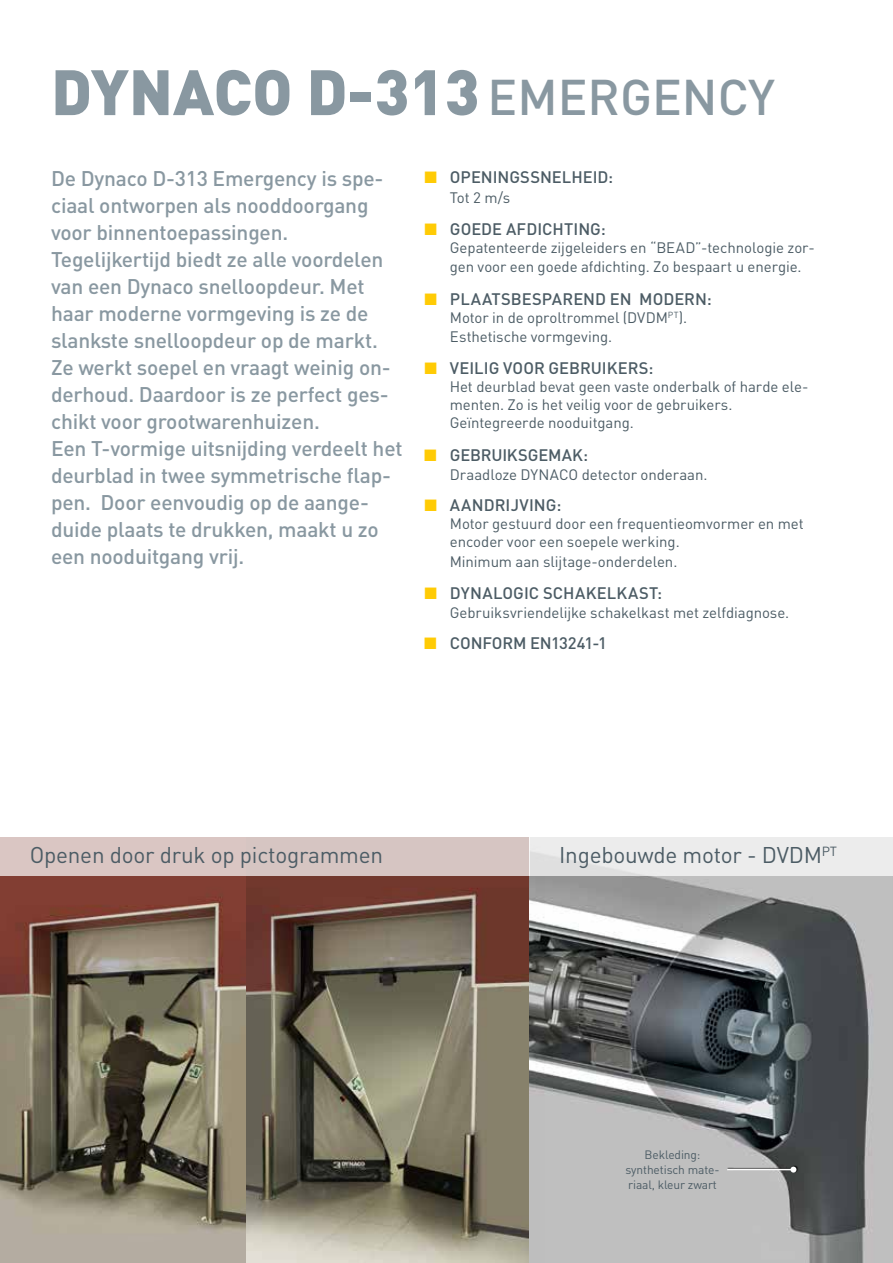
<style>
.page{position:relative;width:893px;height:1263px;background:#fff}
.page>*{position:absolute;margin:0;border:0;box-sizing:border-box;transform-origin:0 0}
.t1{font:900 63px "DINOT";color:#8998a1}
.t2{font:500 49.5px "DINOT";color:#8998a1}
.t3{font:22.5px "DINOT";letter-spacing:-.01em;color:#4c5c65}
.t4{font:500 21px/27px "DINOT";letter-spacing:-.01em;color:#8998a1}
.t5{font:500 16.5px "DINOT";color:#4c5c65}
.t6{font:15px/18px "DINOT";letter-spacing:-.005em;color:#4c5c65}
.t7{font:12px/15px "DINOT";letter-spacing:-.01em;color:#4c5c65;text-align:center}
.s1{color:#ffcb05}
</style>
<div class="page">
<img style="left:0;top:876px;width:529px;height:387px">
<img style="left:529px;top:876px;width:364px;height:387px">
<div style="left:0;top:838px;width:529px;height:38px;background:#d6c5c2"></div>
<div style="left:529px;top:838px;width:364px;height:38px;background:linear-gradient(to right,#e7e7e7,#eee)"></div>
<div style="left:727px;top:1165px;width:71px;height:7px;background:#000;opacity:.75"></div>
<hr style="left:727px;top:1169px;width:66px;height:1px;background:#fff">
<svg style="left:790px;top:1166px;width:6px;height:6px"></svg>
<h1 class="t1" style="left:51px;top:50px;width:430px">DYNACO D-313</h1>
<h2 class="t2" style="left:488px;top:66px;width:289px">EMERGENCY</h2>
<p class="t4" style="left:51px;top:165px;width:353px">De Dynaco D-313 Emergency is spe&shy;ciaal ontworpen als nooddoorgang voor binnentoepassingen.<br>Tegelijkertijd biedt ze alle voordelen van een Dynaco snelloopdeur. Met haar moderne vormgeving is ze de slankste snelloopdeur op de markt.<br>Ze werkt soepel en vraagt weinig on&shy;derhoud. Daardoor is ze perfect ges&shy;chikt voor grootwarenhuizen.<br>Een T-vormige uitsnijding verdeelt het deurblad in twee symmetrische flap&shy;pen. Door eenvoudig op de aange&shy;duide plaats te drukken, maakt u zo een nooduitgang vrij.</p>
<p class="t5" style="left:424px;top:167px;width:190px"><span class="s1">■</span> OPENINGSSNELHEID:</p>
<p class="t6" style="left:450px;top:188px;width:62px">Tot 2 m/s</p>
<p class="t5" style="left:424px;top:218px;width:183px"><span class="s1">■</span> GOEDE AFDICHTING:</p>
<p class="t6" style="left:450px;top:238px;width:367px;line-height:19.5px">Gepatenteerde zijgeleiders en “BEAD”-technologie zor&shy;gen voor een goede afdichting. Zo bespaart u energie.</p>
<p class="t5" style="left:424px;top:288px;width:289px"><span class="s1">■</span> PLAATSBESPAREND EN MODERN:</p>
<p class="t6" style="left:450px;top:307px;width:239px;line-height:19.5px">Motor in de oproltrommel (DVDM<sup>PT</sup>).<br>Esthetische vormgeving.</p>
<p class="t5" style="left:424px;top:358px;width:231px"><span class="s1">■</span> VEILIG VOOR GEBRUIKERS:</p>
<p class="t6" style="left:450px;top:378px;width:360px">Het deurblad bevat geen vaste onderbalk of harde ele&shy;menten. Zo is het veilig voor de gebruikers.<br>Geïntegreerde nooduitgang.</p>
<p class="t5" style="left:424px;top:444px;width:165px"><span class="s1">■</span> GEBRUIKSGEMAK:</p>
<p class="t6" style="left:450px;top:466px;width:259px">Draadloze DYNACO detector onderaan.</p>
<p class="t5" style="left:424px;top:494px;width:138px"><span class="s1">■</span> AANDRIJVING:</p>
<p class="t6" style="left:450px;top:514px;width:355px">Motor gestuurd door een frequentieomvormer en met encoder voor een soepele werking.</p>
<p class="t6" style="left:450px;top:552px;width:229px">Minimum aan slijtage-onderdelen.</p>
<p class="t5" style="left:424px;top:582px;width:239px"><span class="s1">■</span> DYNALOGIC SCHAKELKAST:</p>
<p class="t6" style="left:450px;top:604px;width:341px">Gebruiksvriendelijke schakelkast met zelfdiagnose.</p>
<p class="t5" style="left:424px;top:632px;width:184px"><span class="s1">■</span> CONFORM EN13241-1</p>
<h3 class="t3" style="left:30px;top:841px;width:355px">Openen door druk op pictogrammen</h3>
<h3 class="t3" style="left:559px;top:841px;width:279px">Ingebouwde motor - DVDM<sup>PT</sup></h3>
<p class="t7" style="left:626px;top:1147px;width:95px">Bekleding: synthetisch mate&shy;riaal, kleur zwart</p>
</div>
